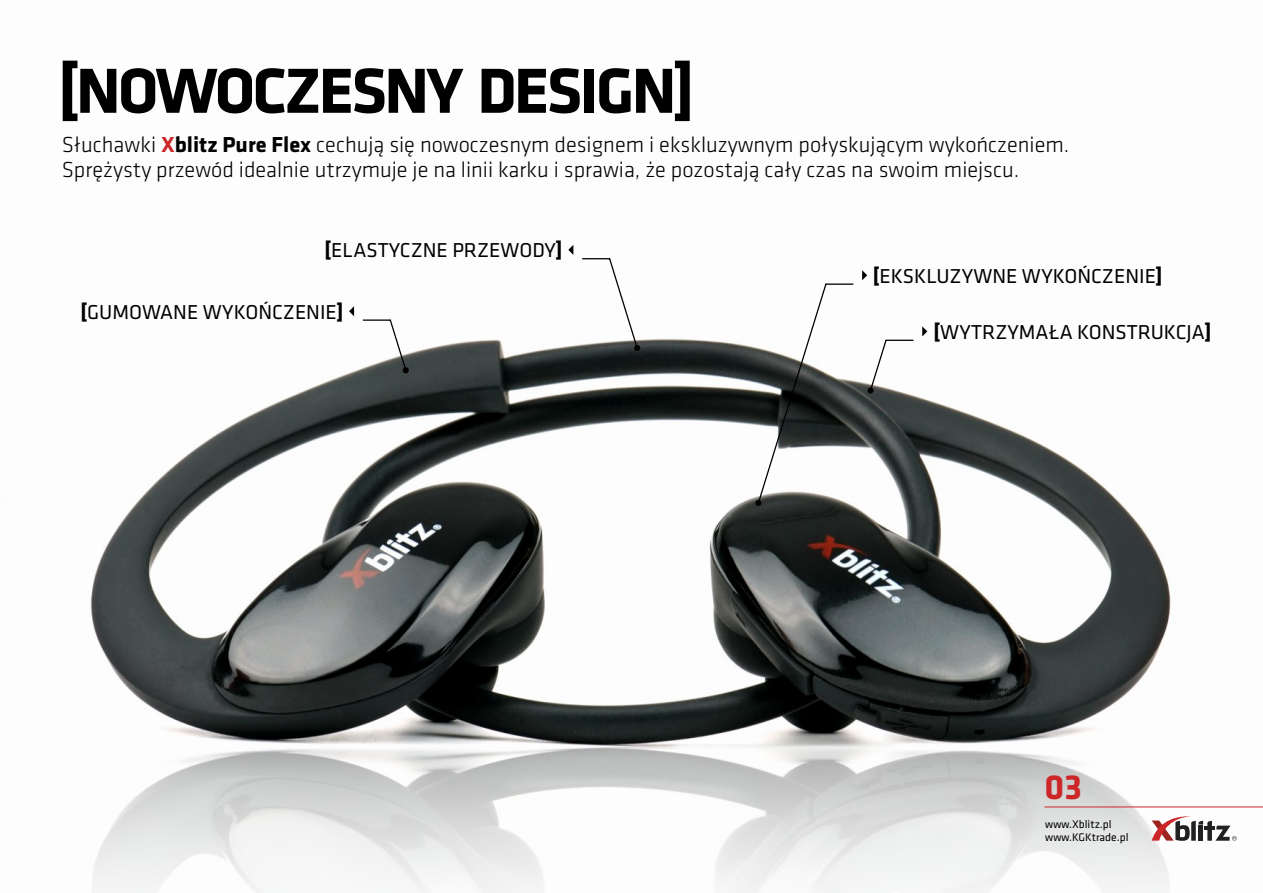
<style>
.page{position:relative;width:1263px;height:893px;background:#fff}
.page>*{position:absolute;margin:0;border:0;box-sizing:border-box;transform-origin:0 0}
.t1{font:700 66px "Klavika";letter-spacing:-.04em;color:#000}
.t2{font:700 36px "Klavika";color:#cd2628}
.t3{font:300 22.5px/25.3px "Klavika";color:#000}
.t4{font:20.85px "Klavika";color:#000}
.t5{font:11.55px/12.9px "Klavika";color:#000}
.s1{font-weight:700;color:#cd2628}
.s2{font-weight:700}
</style>
<div class="page">
<img style="left:90px;top:245px;width:1173px;height:648px">
<svg style="left:755px;top:283px;width:98px;height:223px"></svg>
<svg style="left:862px;top:270px;width:5px;height:10px"></svg>
<svg style="left:582px;top:258px;width:58px;height:93px"></svg>
<svg style="left:568px;top:245px;width:5px;height:10px"></svg>
<svg style="left:363px;top:319px;width:46px;height:54px"></svg>
<svg style="left:349px;top:306px;width:5px;height:10px"></svg>
<svg style="left:867px;top:340px;width:46px;height:53px"></svg>
<svg style="left:922px;top:326px;width:5px;height:10px"></svg>
<hr style="left:1044px;top:806px;width:219px;height:1px;background:#cd2628">
<svg style="left:1152px;top:815px;width:85px;height:26px"></svg>
<h1 class="t1" style="left:58px;top:63px;width:638px">[NOWOCZESNY DESIGN]</h1>
<p class="t3" style="left:62px;top:134px;width:1009px">Słuchawki <span class="s1">X</span><span class="s2">blitz Pure Flex</span> cechują się nowoczesnym designem i ekskluzywnym połyskującym wykończeniem.<br>Sprężysty przewód idealnie utrzymuje je na linii karku i sprawia, że pozostają cały czas na swoim miejscu.</p>
<p class="t4" style="left:325px;top:242px;width:239px"><span class="s2">[</span>ELASTYCZNE PRZEWODY<span class="s2">]</span></p>
<p class="t4" style="left:81px;top:303px;width:264px"><span class="s2">[</span>GUMOWANE WYKOŃCZENIE<span class="s2">]</span></p>
<p class="t4" style="left:873px;top:267px;width:291px"><span class="s2">[</span>EKSKLUZYWNE WYKOŃCZENIE<span class="s2">]</span></p>
<p class="t4" style="left:933px;top:323px;width:279px"><span class="s2">[</span>WYTRZYMAŁA KONSTRUKCJA<span class="s2">]</span></p>
<h2 class="t2" style="left:1044px;top:772px;width:39px">03</h2>
<p class="t5" style="left:1045px;top:819px;width:85px">www.Xblitz.pl www.KGKtrade.pl</p>
</div>
